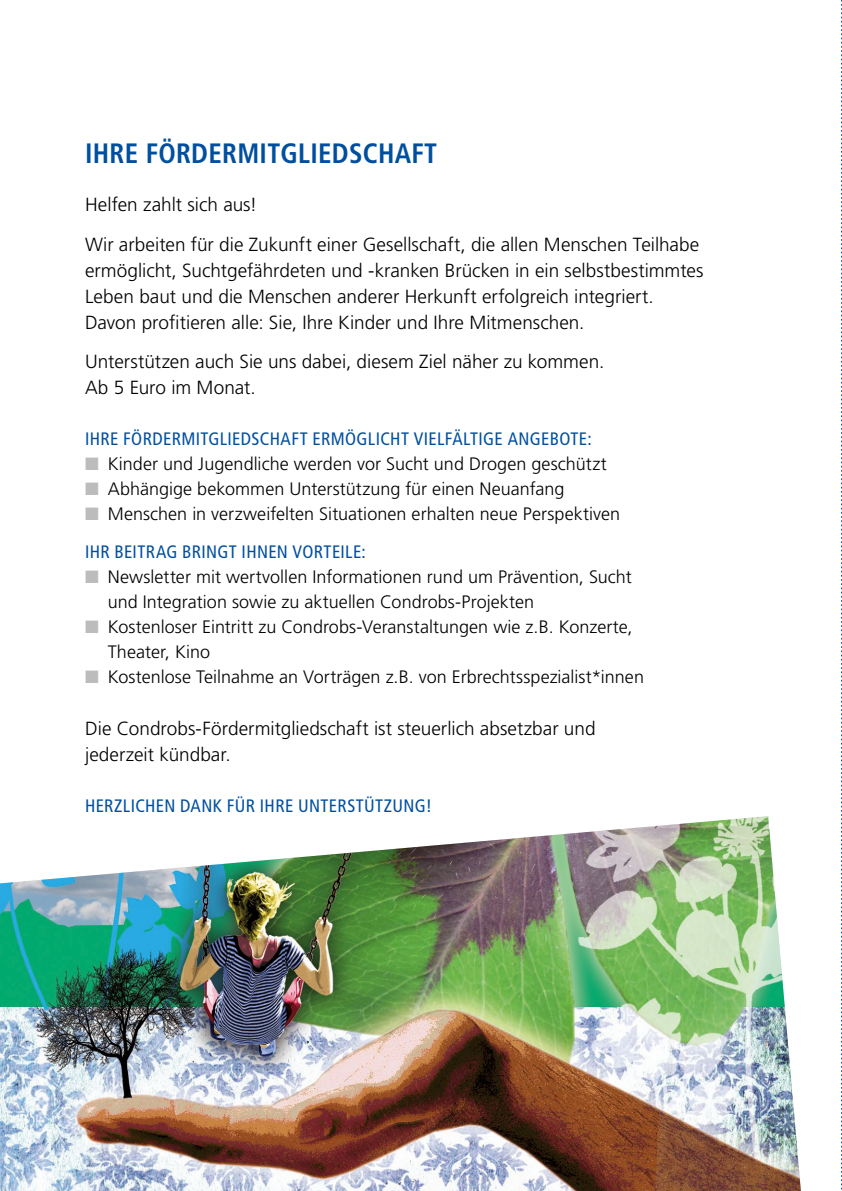
<style>
.page{position:relative;width:842px;height:1191px;background:#fff}
.page>*{position:absolute;margin:0;border:0;box-sizing:border-box;transform-origin:0 0}
.t1{font:700 condensed 28px "Frutiger LT Std";letter-spacing:.01em;color:#004f9f;scale:.96 1}
.t2{font:300 19px/26px "Frutiger LT Std";color:#000}
.t3{font:300 18px/25px "Frutiger LT Std";letter-spacing:.005em;color:#000}
.t4{font:condensed 18px "Frutiger LT Std";letter-spacing:.02em;color:#004f9f}
.s1{color:#bcbcbc}
.s2{font-weight:400;font-stretch:condensed;color:#004f9f}
</style>
<div class="page">
<img style="left:0;top:816px;width:801px;height:375px">
<svg style="left:841px;top:0;width:1px;height:1190px"></svg>
<h1 class="t1" style="left:85px;top:136px;width:368px">IHRE FÖRDERMITGLIEDSCHAFT</h1>
<p class="t2" style="left:85px;top:186px;width:616px;line-height:39px">Helfen zahlt sich aus!<br>Wir arbeiten für die Zukunft einer Gesellschaft, die allen Menschen Teilhabe</p>
<p class="t2" style="left:85px;top:257px;width:620px">ermöglicht, Suchtgefährdeten und -kranken Brücken in ein selbstbestimmtes<br>Leben baut und die Menschen anderer Herkunft erfolgreich integriert.<br>Davon profitieren alle: Sie, Ihre Kinder und Ihre Mitmenschen.</p>
<p class="t2" style="left:85px;top:348px;width:521px">Unterstützen auch Sie uns dabei, diesem Ziel näher zu kommen.<br>Ab 5 Euro im Monat.</p>
<p class="t4" style="left:85px;top:428px;width:508px">IHRE FÖRDERMITGLIEDSCHAFT ERMÖGLICHT VIELFÄLTIGE ANGEBOTE:</p>
<p class="t3" style="left:85px;top:451px;width:523px"><span class="s1">■</span> Kinder und Jugendliche werden vor Sucht und Drogen geschützt</p>
<p class="t3" style="left:85px;top:476px;width:481px"><span class="s1">■</span> Abhängige bekommen Unterstützung für einen Neuanfang</p>
<p class="t3" style="left:85px;top:494px;width:537px;line-height:38px"><span class="s1">■</span> Menschen in verzweifelten Situationen erhalten neue Perspektiven<br><span class="s2">IHR BEITRAG BRINGT IHNEN VORTEILE:</span></p>
<p class="t3" style="left:108px;top:564px;width:526px;text-indent:-23px"><span class="s1">■</span> Newsletter mit wertvollen Informationen rund um Prävention, Sucht und Integration sowie zu aktuellen Condrobs-Projekten</p>
<p class="t3" style="left:108px;top:614px;width:526px;text-indent:-23px"><span class="s1">■</span> Kostenloser Eintritt zu Condrobs-Veranstaltungen wie z.B. Konzerte,<br>Theater, Kino</p>
<p class="t3" style="left:85px;top:664px;width:560px"><span class="s1">■</span> Kostenlose Teilnahme an Vorträgen z.B. von Erbrechtsspezialist*innen</p>
<p class="t2" style="left:85px;top:715px;width:512px">Die Condrobs-Fördermitgliedschaft ist steuerlich absetzbar und jederzeit kündbar.</p>
<p class="t4" style="left:85px;top:795px;width:348px">HERZLICHEN DANK FÜR IHRE UNTERSTÜTZUNG!</p>
</div>
